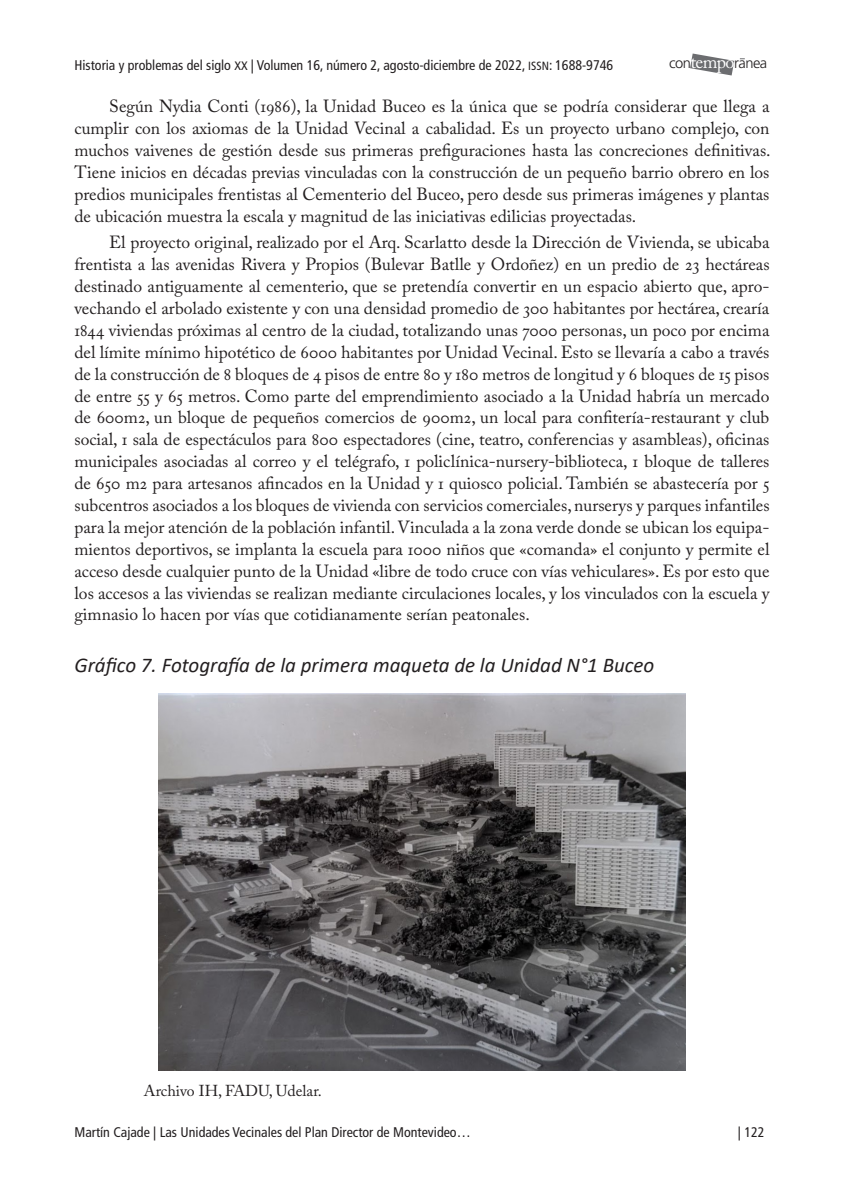
<style>
.page{position:relative;width:844px;height:1191px;background:#fff}
.page>*{position:absolute;margin:0;border:0;box-sizing:border-box;transform-origin:0 0}
.UCE_tit_tablas_y_grá{font:italic 21px "Calibri";color:#231f20}
.txt{font:17.5px/21.9px "Adobe Caslon Pro";color:#231f20;text-align:justify}
.pie_de_foto{font:15.75px "Adobe Caslon Pro";color:#231f20}
.t1{font:300 14.7px "Frutiger";letter-spacing:-.035em;color:#231f20}
.t2{font:condensed 14px "Frutiger LT Std";color:#231f20}
.s1{font-size:12.25px}
.s2{font-family:"Frutiger LT Std Cn SC850";font-stretch:normal;font-size:11.9px}
.s3{font-family:"Adobe Caslon Pro";font-weight:400;font-size:18.2px;color:#fff}
</style>
<div class="page">
<svg style="left:690px;top:54px;width:54px;height:21px"></svg>
<img style="left:159px;top:693px;width:526px;height:377px">
<p class="t2" style="left:74px;top:57px;width:540px">Historia y problemas del siglo <span class="s1">XX</span> | Volumen 16, número 2, agosto-diciembre de 2022, <span class="s2">ISSN</span>: 1688-9746</p>
<p class="t1" style="left:669px;top:55px;width:100px">con<span class="s3">tempo</span>ranea</p>
<p class="txt" style="left:74px;top:95px;width:697px;text-indent:35px">Según Nydia Conti (1986), la Unidad Buceo es la única que se podría considerar que llega a cumplir con los axiomas de la Unidad Vecinal a cabalidad. Es un proyecto urbano complejo, con muchos vaivenes de gestión desde sus primeras prefiguraciones hasta las concreciones definitivas.<br>Tiene inicios en décadas previas vinculadas con la construcción de un pequeño barrio obrero en los predios municipales frentistas al Cementerio del Buceo, pero desde sus primeras imágenes y plantas de ubicación muestra la escala y magnitud de las iniciativas edilicias proyectadas.</p>
<p class="txt" style="left:74px;top:231px;width:697px;text-indent:35px">El proyecto original, realizado por el Arq. Scarlatto desde la Dirección de Vivienda, se ubicaba frentista a las avenidas Rivera y Propios (Bulevar Batlle y Ordoñez) en un predio de 23 hectáreas destinado antiguamente al cementerio, que se pretendía convertir en un espacio abierto que, apro&shy;vechando el arbolado existente y con una densidad promedio de 300 habitantes por hectárea, crearía 1844 viviendas próximas al centro de la ciudad, totalizando unas 7000 personas, un poco por encima del límite mínimo hipotético de 6000 habitantes por Unidad Vecinal. Esto se llevaría a cabo a través de la construcción de 8 bloques de 4 pisos de entre 80 y 180 metros de longitud y 6 bloques de 15 pisos de entre 55 y 65 metros. Como parte del emprendimiento asociado a la Unidad habría un mercado de 600m2, un bloque de pequeños comercios de 900m2, un local para confitería-restaurant y club social, 1 sala de espectáculos para 800 espectadores (cine, teatro, conferencias y asambleas), oficinas municipales asociadas al correo y el telégrafo, 1 policlínica-nursery-biblioteca, 1 bloque de talleres de 650 m2 para artesanos afincados en la Unidad y 1 quiosco policial. También se abastecería por 5 subcentros asociados a los bloques de vivienda con servicios comerciales, nurserys y parques infantiles para la mejor atención de la población infantil. Vinculada a la zona verde donde se ubican los equipa&shy;mientos deportivos, se implanta la escuela para 1000 niños que «comanda» el conjunto y permite el acceso desde cualquier punto de la Unidad «libre de todo cruce con vías vehiculares». Es por esto que los accesos a las viviendas se realizan mediante circulaciones locales, y los vinculados con la escuela y gimnasio lo hacen por vías que cotidianamente serían peatonales.</p>
<p class="UCE_tit_tablas_y_grá" style="left:74px;top:650px;width:581px">Gráfico 7. Fotografía de la primera maqueta de la Unidad N°1 Buceo</p>
<p class="pie_de_foto" style="left:144px;top:1081px;width:179px">Archivo IH, FADU, Udelar.</p>
<p class="t2" style="left:74px;top:1124px;width:397px">Martín Cajade | Las Unidades Vecinales del Plan Director de Montevideo…</p>
<p class="t2" style="left:737px;top:1124px;width:28px">| 122</p>
</div>
